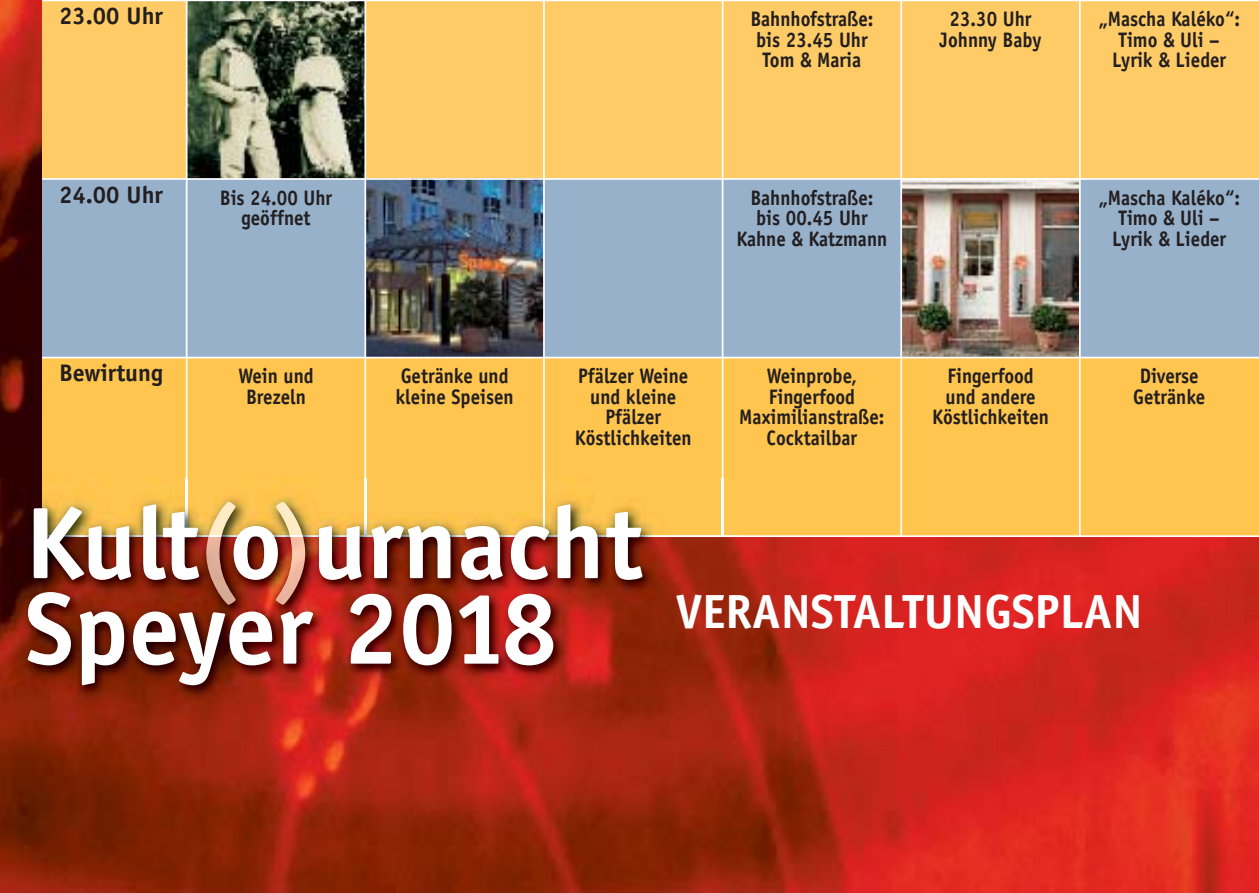
<style>
.page{position:relative;width:1259px;height:893px;background:#fff}
.page>*{position:absolute;margin:0;border:0;box-sizing:border-box;transform-origin:0 0}
.t1{font:700 102px "Officina Sans";color:#fff}
.t2{font:700 48px "Officina Sans";color:#fff}
.t3{font:700 24px "Officina Sans";color:#231f20}
.t4{font:700 21px/20.4px "Officina Sans";color:#231f20;text-align:center;scale:.9 1}
.s1{font-size:102px}
</style>
<div class="page">
<img style="left:0;top:0;width:1259px;height:893px">
<div style="left:42px;top:179px;width:1217px;height:179px;background:#98b1cb"></div>
<div style="left:42px;top:0;width:1217px;height:179px;background:#ffcb66"></div>
<div style="left:42px;top:358px;width:1217px;height:178px;background:#ffc54e"></div>
<img style="left:366px;top:180px;width:177px;height:177px">
<img style="left:902px;top:180px;width:177px;height:177px">
<hr style="left:42px;top:535px;width:1217px;height:2px;background:#fff">
<hr style="left:42px;top:357px;width:1217px;height:1px;background:#fff">
<hr style="left:900px;top:0;width:2px;height:536px;background:#fff">
<hr style="left:722px;top:0;width:1px;height:536px;background:#fff">
<hr style="left:543px;top:0;width:2px;height:536px;background:#fff">
<img style="left:187px;top:1px;width:177px;height:177px">
<hr style="left:42px;top:0;width:1217px;height:1px;background:#fff">
<hr style="left:42px;top:178px;width:1217px;height:2px;background:#fff">
<hr style="left:1079px;top:0;width:1px;height:536px;background:#fff">
<hr style="left:186px;top:0;width:1px;height:536px;background:#fff">
<hr style="left:364px;top:0;width:2px;height:536px;background:#fff">
<img style="left:0;top:478px;width:736px;height:261px">
<img style="left:42px;top:478px;width:694px;height:59px">
<img style="left:722px;top:478px;width:1px;height:58px">
<img style="left:543px;top:478px;width:2px;height:58px">
<img style="left:186px;top:478px;width:1px;height:58px">
<img style="left:364px;top:478px;width:2px;height:58px">
<img style="left:206px;top:537px;width:30px;height:68px">
<svg style="left:206px;top:502px;width:30px;height:33px"></svg>
<hr style="left:206px;top:535px;width:30px;height:2px;background:#fff">
<img style="left:276px;top:537px;width:29px;height:68px">
<svg style="left:276px;top:502px;width:29px;height:33px"></svg>
<hr style="left:276px;top:535px;width:29px;height:2px;background:#fff">
<p class="t3" style="left:59px;top:7px;width:105px">23.00 Uhr</p>
<p class="t3" style="left:59px;top:185px;width:105px">24.00 Uhr</p>
<p class="t4" style="left:750px;top:11px;width:138px">Bahnhofstraße: bis 23.45 Uhr<br>Tom &amp; Maria</p>
<p class="t4" style="left:939px;top:11px;width:115px">23.30 Uhr<br>Johnny Baby</p>
<p class="t4" style="left:1098px;top:11px;width:159px">„Mascha Kaléko“:<br>Timo &amp; Uli –<br>Lyrik &amp; Lieder</p>
<p class="t4" style="left:220px;top:189px;width:126px">Bis 24.00 Uhr geöffnet</p>
<p class="t4" style="left:1098px;top:189px;width:159px">„Mascha Kaléko“:<br>Timo &amp; Uli –<br>Lyrik &amp; Lieder</p>
<p class="t4" style="left:736px;top:189px;width:169px">Bahnhofstraße: bis 00.45 Uhr<br>Kahne &amp; Katzmann</p>
<p class="t3" style="left:59px;top:364px;width:105px">Bewirtung</p>
<p class="t4" style="left:238px;top:368px;width:85px">Wein und<br>Brezeln</p>
<p class="t4" style="left:395px;top:368px;width:133px;text-align:left">Getränke und kleine Speisen</p>
<p class="t4" style="left:575px;top:368px;width:131px">Pfälzer Weine und kleine<br>Pfälzer<br>Köstlichkeiten</p>
<p class="t4" style="left:739px;top:368px;width:163px">Weinprobe,<br>Fingerfood<br>Maximilianstraße:<br>Cocktailbar</p>
<p class="t4" style="left:932px;top:368px;width:131px">Fingerfood und andere<br>Köstlichkeiten</p>
<p class="t4" style="left:1133px;top:368px;width:82px">Diverse<br>Getränke</p>
<h1 class="t1" style="left:25px;top:504px;width:619px">Kult o urnacht</h1>
<h2 class="t2" style="left:25px;top:594px;width:1119px"><span class="s1">Speyer 2018</span> VERANSTALTUNGSPLAN</h2>
</div>
